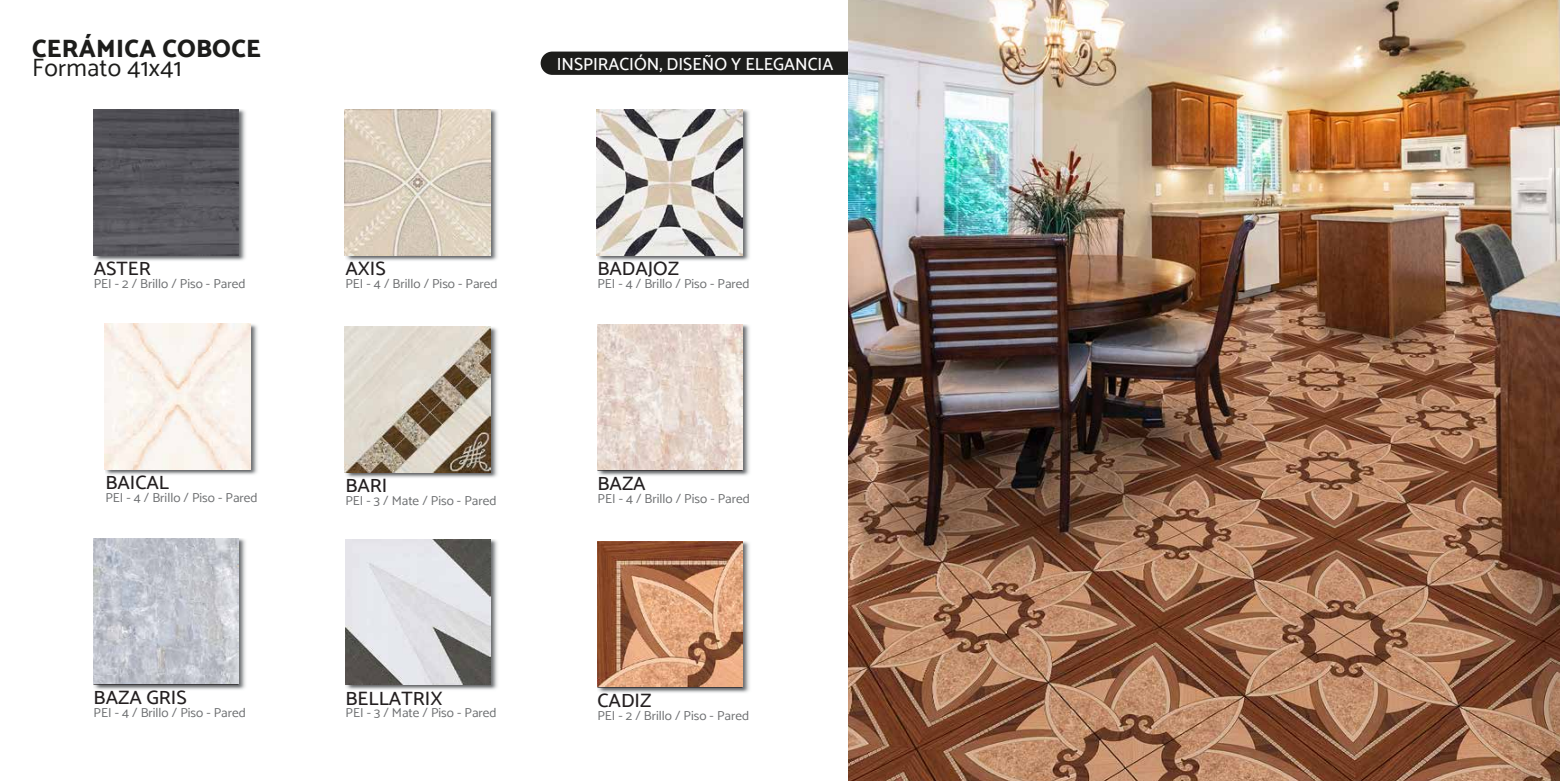
<style>
.page{position:relative;width:1560px;height:781px;background:#fff}
.page>*{position:absolute;margin:0;border:0;box-sizing:border-box;transform-origin:0 0}
.t1{font:800 25px "Catamaran";letter-spacing:.01em;color:#1d1d1b}
.t2{font:25px "Catamaran";letter-spacing:.01em;color:#1d1d1b}
.t3{font:500 19.25px "Catamaran";color:#231f20}
.t4{font:500 17.5px "Catamaran";color:#fff}
.t5{font:12.88px "Catamaran";color:#6d6f71}
</style>
<div class="page">
<div style="left:540px;top:52px;width:347px;height:23px;background:#1d1d1b;border-radius:12px"></div>
<img style="left:849px;top:0;width:710px;height:781px">
<img style="left:94px;top:110px;width:152px;height:151px">
<img style="left:93px;top:110px;width:146px;height:145px">
<img style="left:345px;top:110px;width:153px;height:151px">
<img style="left:345px;top:110px;width:145px;height:145px">
<img style="left:597px;top:110px;width:153px;height:151px">
<img style="left:597px;top:110px;width:145px;height:145px">
<img style="left:105px;top:324px;width:153px;height:151px">
<img style="left:105px;top:324px;width:145px;height:145px">
<img style="left:345px;top:327px;width:153px;height:151px">
<img style="left:345px;top:327px;width:145px;height:145px">
<img style="left:93px;top:538px;width:153px;height:152px">
<img style="left:93px;top:538px;width:145px;height:145px">
<img style="left:597px;top:324px;width:153px;height:152px">
<img style="left:597px;top:324px;width:145px;height:146px">
<img style="left:597px;top:541px;width:153px;height:152px">
<img style="left:597px;top:541px;width:145px;height:146px">
<img style="left:345px;top:539px;width:153px;height:151px">
<img style="left:345px;top:539px;width:145px;height:145px">
<h1 class="t1" style="left:32px;top:34px;width:230px">CERÁMICA COBOCE</h1>
<h1 class="t2" style="left:32px;top:53px;width:151px">Formato 41x41</h1>
<h3 class="t4" style="left:556px;top:53px;width:278px">INSPIRACIÓN, DISEÑO Y ELEGANCIA</h3>
<h2 class="t3" style="left:94px;top:257px;width:59px">ASTER</h2>
<p class="t5" style="left:94px;top:276px;width:153px">PEI - 2 / Brillo / Piso - Pared</p>
<h2 class="t3" style="left:345px;top:257px;width:42px">AXIS</h2>
<p class="t5" style="left:345px;top:276px;width:154px">PEI - 4 / Brillo / Piso - Pared</p>
<h2 class="t3" style="left:597px;top:257px;width:83px">BADAJOZ</h2>
<p class="t5" style="left:597px;top:276px;width:154px">PEI - 4 / Brillo / Piso - Pared</p>
<h2 class="t3" style="left:105px;top:471px;width:65px">BAICAL</h2>
<p class="t5" style="left:105px;top:490px;width:154px">PEI - 4 / Brillo / Piso - Pared</p>
<h2 class="t3" style="left:345px;top:474px;width:44px">BARI</h2>
<p class="t5" style="left:345px;top:493px;width:152px">PEI - 3 / Mate / Piso - Pared</p>
<h2 class="t3" style="left:597px;top:472px;width:50px">BAZA</h2>
<p class="t5" style="left:597px;top:491px;width:154px">PEI - 4 / Brillo / Piso - Pared</p>
<h2 class="t3" style="left:94px;top:686px;width:95px">BAZA GRIS</h2>
<p class="t5" style="left:94px;top:704px;width:154px">PEI - 4 / Brillo / Piso - Pared</p>
<h2 class="t3" style="left:345px;top:686px;width:98px">BELLATRIX</h2>
<p class="t5" style="left:345px;top:705px;width:152px">PEI - 3 / Mate / Piso - Pared</p>
<h2 class="t3" style="left:597px;top:689px;width:55px">CADIZ</h2>
<p class="t5" style="left:597px;top:708px;width:153px">PEI - 2 / Brillo / Piso - Pared</p>
</div>
